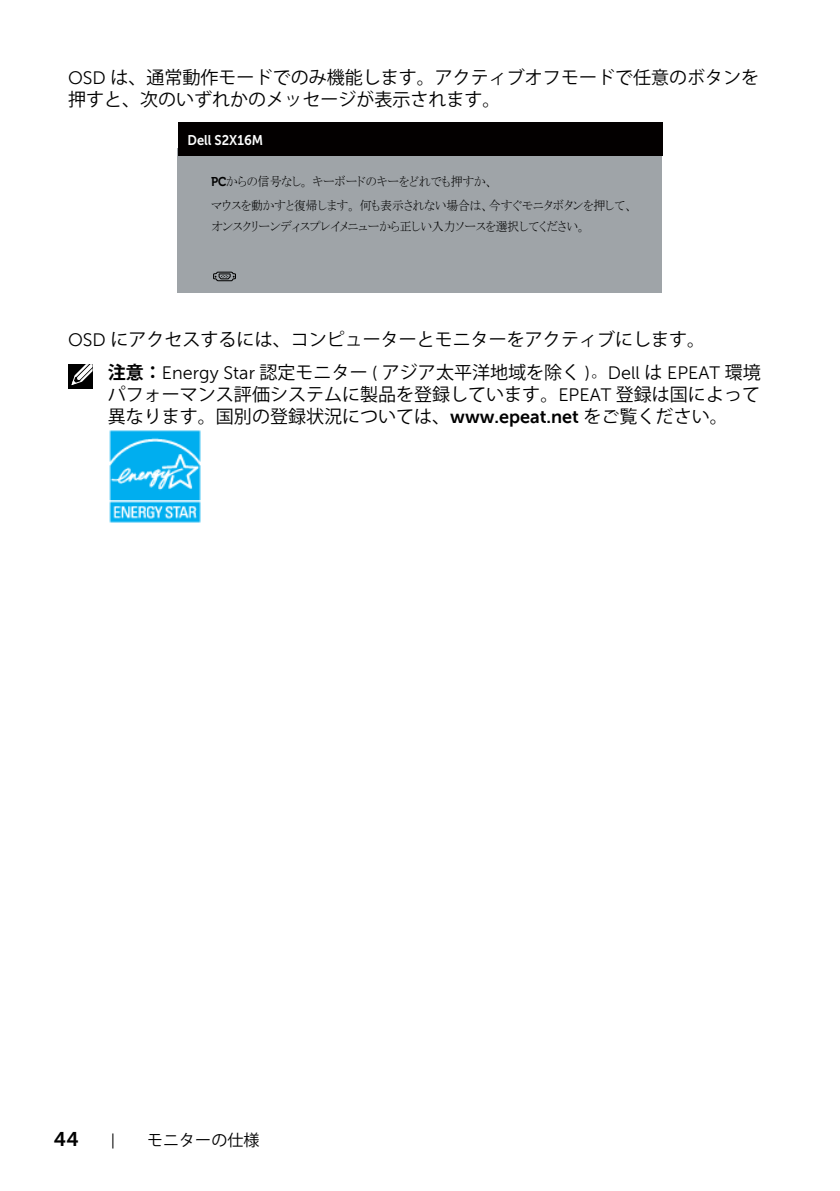
<style>
.page{position:relative;width:840px;height:1191px;background:#fff}
.page>*{position:absolute;margin:0;border:0;box-sizing:border-box;transform-origin:0 0}
.t1{font:18px/21.6px "Koz Go Pro";color:#000}
.t2{font:18px "Museo Sans For Dell";color:#000}
.t3{font:16px "Koz Go Pro";color:#000}
.t4{font:14px "Museo Sans For Dell 700";color:#fff;scale:.92 1}
.t5{font:12.8px/23.8px "MS P Mincho";color:#000;scale:.92 1}
.s1{font-family:"Museo Sans For Dell"}
.s2{font-family:"Museo For Dell";font-weight:700}
.s3{font-family:"Koz Go Pro";font-weight:700}
.s4{font-family:"Koz Go Pro"}
.s5{font-family:"Adobe Song Std";font-weight:300}
.s6{font-family:"Museo Sans For Dell";font-weight:700}
.s7{font-family:"Museo Sans For Dell";font-weight:700;font-size:20px}
</style>
<div class="page">
<div style="left:177px;top:148px;width:485px;height:145px;background:#9fa4a8"></div>
<div style="left:178px;top:123px;width:484px;height:33px;background:#030000"></div>
<svg style="left:213px;top:271px;width:23px;height:11px"></svg>
<div style="left:68px;top:364px;width:24px;height:24px;background:#000"></div>
<svg style="left:71px;top:364px;width:22px;height:22px"></svg>
<img style="left:109px;top:430px;width:92px;height:93px">
<p class="t1" style="left:68px;top:67px;width:692px"><span class="s1">OSD</span> は、通常動作モードでのみ機能します。アクティブオフモードで任意のボタンを押すと、次のいずれかのメッセージが表示されます。</p>
<p class="t4" style="left:187px;top:133px;width:84px">Dell S2X16M</p>
<p class="t5" style="left:211px;top:169px;width:459px"><span class="s2">PC</span>からの信号なし。 キーボードのキーをどれでも押すか、<br>マウスを動かすと復帰します。 何も表示されない場合は、今すぐモニタボタンを押して、</p>
<p class="t5" style="left:211px;top:215px;width:408px">オンスクリーンディスプレイメニューから正しい入力ソースを選択してください。</p>
<p class="t1" style="left:68px;top:329px;width:638px"><span class="s1">OSD</span> にアクセスするには、コンピューターとモニターをアクティブにします。</p>
<p class="t2" style="left:108px;top:363px;width:654px"><span class="s3">注意：</span>Energy Star <span class="s4">認定モニター</span> ( <span class="s4">アジア太平洋地域を除く</span> )<span class="s5">。</span>Dell <span class="s4">は</span> EPEAT <span class="s4">環境</span></p>
<p class="t1" style="left:108px;top:384px;width:653px">パフォーマンス評価システムに製品を登録しています。<span class="s1">EPEAT</span> 登録は国によって異なります。国別の登録状況については、<span class="s6">www.epeat.net</span> をご覧ください。</p>
<p class="t3" style="left:54px;top:1130px;width:207px"><span class="s7">44</span>　　<span class="s1">|</span>　　モニターの仕様</p>
</div>
